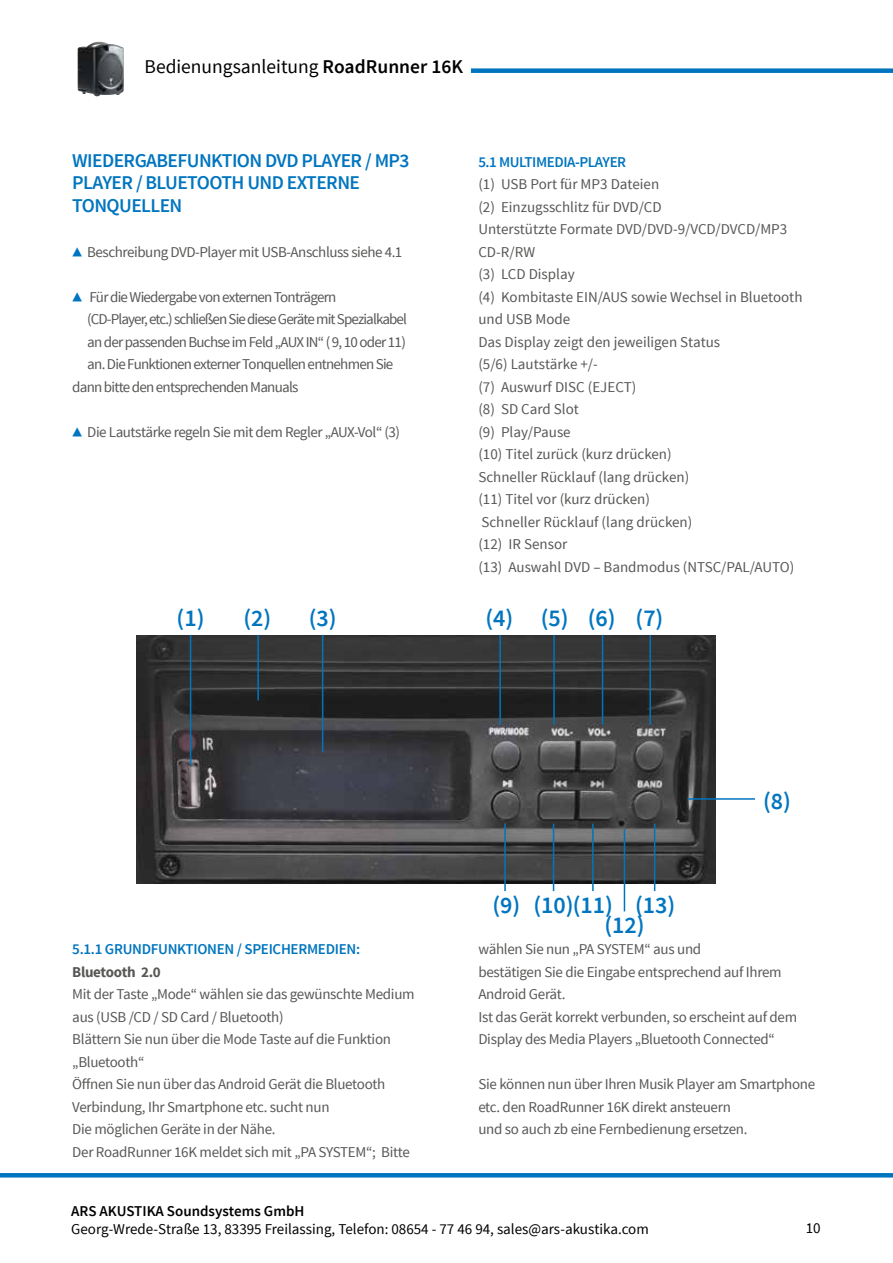
<style>
.page{position:relative;width:893px;height:1263px;background:#fff}
.page>*{position:absolute;margin:0;border:0;box-sizing:border-box;transform-origin:0 0}
.t1{font:600 24px/20.4px "Source Sans Pro";color:#0075bf}
.t2{font:600 19.5px/22.5px "Source Sans Pro";letter-spacing:-.03em;color:#0075bf}
.t3{font:19.5px "Source Sans Pro";color:#000}
.t4{font:15px/22.5px "Source Sans Pro";letter-spacing:-.02em;color:#575756}
.t5{font:15px/22.5px "Source Sans Pro";color:#575756}
.t6{font:15px "Source Sans Pro";letter-spacing:-.05em;color:#575756}
.t7{font:15px "Source Sans Pro";color:#000}
.t8{font:600 15px "Source Sans Pro";letter-spacing:-.02em;color:#0075bf}
.t9{font:15px "Source Sans Pro";letter-spacing:-.06em;color:#575756}
.t10{font:600 15px "Source Sans Pro";color:#000}
.t11{font:700 15px "Source Sans Pro";letter-spacing:-.02em;color:#575756}
.s1{font-weight:600}
.s2{font-size:18px;color:#0075bf}
</style>
<div class="page">
<hr style="left:0;top:1173px;width:893px;height:4px;background:#0075bf">
<div style="left:471px;top:68px;width:422px;height:5px;background:#0075bf"></div>
<img style="left:78px;top:42px;width:46px;height:54px">
<img style="left:137px;top:636px;width:578px;height:247px">
<hr style="left:190px;top:635px;width:1px;height:130px;background:#0075bf">
<hr style="left:257px;top:635px;width:2px;height:65px;background:#0075bf">
<hr style="left:322px;top:635px;width:1px;height:117px;background:#0075bf">
<hr style="left:499px;top:635px;width:2px;height:90px;background:#0075bf">
<hr style="left:553px;top:635px;width:2px;height:90px;background:#0075bf">
<hr style="left:602px;top:635px;width:1px;height:90px;background:#0075bf">
<hr style="left:649px;top:635px;width:2px;height:90px;background:#0075bf">
<hr style="left:687px;top:798px;width:68px;height:2px;background:#0075bf">
<hr style="left:654px;top:824px;width:1px;height:67px;background:#0075bf">
<hr style="left:553px;top:824px;width:1px;height:67px;background:#0075bf">
<hr style="left:592px;top:824px;width:2px;height:67px;background:#0075bf">
<hr style="left:504px;top:824px;width:2px;height:67px;background:#0075bf">
<hr style="left:624px;top:829px;width:1px;height:82px;background:#0075bf">
<h2 class="t3" style="left:145px;top:55px;width:320px">Bedienungsanleitung <span class="s1">RoadRunner 16K</span></h2>
<h2 class="t2" style="left:72px;top:149px;width:339px">WIEDERGABEFUNKTION DVD PLAYER / MP3<br>PLAYER / BLUETOOTH UND EXTERNE<br>TONQUELLEN</h2>
<p class="t4" style="left:72px;top:241px;width:332px"><span class="s2">▲</span> Beschreibung DVD-Player mit USB-Anschluss siehe 4.1</p>
<p class="t6" style="left:72px;top:287px;width:266px"><span class="s2">▲</span> Für die Wiedergabe von externen Tonträgern</p>
<p class="t9" style="left:87px;top:310px;width:321px">(CD-Player, etc.) schließen Sie diese Geräte mit Spezialkabel</p>
<p class="t6" style="left:87px;top:332px;width:320px">an der passenden Buchse im Feld „AUX IN“ ( 9, 10 oder 11)</p>
<p class="t6" style="left:87px;top:355px;width:308px">an. Die Funktionen externer Tonquellen entnehmen Sie</p>
<p class="t6" style="left:72px;top:377px;width:228px">dann bitte den entsprechenden Manuals</p>
<p class="t4" style="left:72px;top:421px;width:329px"><span class="s2">▲</span> Die Lautstärke regeln Sie mit dem Regler „AUX-Vol“ (3)</p>
<p class="t8" style="left:478px;top:152px;width:149px">5.1 MULTIMEDIA-PLAYER</p>
<p class="t5" style="left:478px;top:173px;width:326px">(1) USB Port für MP3 Dateien<br>(2) Einzugsschlitz für DVD/CD<br>Unterstützte Formate DVD/DVD-9/VCD/DVCD/MP3<br>CD-R/RW<br>(3) LCD Display<br>(4) Kombitaste EIN/AUS sowie Wechsel in Bluetooth und USB Mode<br>Das Display zeigt den jeweiligen Status<br>(5/6) Lautstärke +/-<br>(7) Auswurf DISC (EJECT)<br>(8) SD Card Slot<br>(9) Play/Pause<br>(10) Titel zurück (kurz drücken)<br>Schneller Rücklauf (lang drücken)<br>(11) Titel vor (kurz drücken)<br>Schneller Rücklauf (lang drücken)<br>(12) IR Sensor<br>(13) Auswahl DVD – Bandmodus (NTSC/PAL/AUTO)</p>
<h1 class="t1" style="left:177px;top:609px;width:96px">(1) (2)</h1>
<h1 class="t1" style="left:485px;top:609px;width:29px">(4)</h1>
<h1 class="t1" style="left:309px;top:609px;width:29px">(3)</h1>
<h1 class="t1" style="left:541px;top:609px;width:124px">(5) (6) (7)</h1>
<h1 class="t1" style="left:635px;top:895px;width:42px">(13)</h1>
<h1 class="t1" style="left:604px;top:895px;width:42px;text-indent:-112px">(9) (10)(11) (12)</h1>
<h1 class="t1" style="left:763px;top:791px;width:29px">(8)</h1>
<p class="t8" style="left:72px;top:940px;width:289px">5.1.1 GRUNDFUNKTIONEN / SPEICHERMEDIEN:</p>
<p class="t11" style="left:72px;top:962px;width:90px">Bluetooth 2.0</p>
<p class="t4" style="left:72px;top:983px;width:344px">Mit der Taste „Mode“ wählen sie das gewünschte Medium aus (USB /CD / SD Card / Bluetooth)<br>Blättern Sie nun über die Mode Taste auf die Funktion „Bluetooth“<br>Öffnen Sie nun über das Android Gerät die Bluetooth Verbindung, Ihr Smartphone etc. sucht nun<br>Die möglichen Geräte in der Nähe.<br>Der RoadRunner 16K meldet sich mit „PA SYSTEM“; Bitte</p>
<p class="t4" style="left:478px;top:938px;width:320px">wählen Sie nun „PA SYSTEM“ aus und<br>bestätigen Sie die Eingabe entsprechend auf Ihrem Android Gerät.<br>Ist das Gerät korrekt verbunden, so erscheint auf dem Display des Media Players „Bluetooth Connected“</p>
<p class="t4" style="left:478px;top:1073px;width:338px">Sie können nun über Ihren Musik Player am Smartphone etc. den RoadRunner 16K direkt ansteuern<br>und so auch zb eine Fernbedienung ersetzen.</p>
<p class="t10" style="left:71px;top:1201px;width:235px">ARS AKUSTIKA Soundsystems GmbH</p>
<p class="t7" style="left:71px;top:1220px;width:579px">Georg-Wrede-Straße 13, 83395 Freilassing, Telefon: 08654 - 77 46 94, sales@ars-akustika.com</p>
<p class="t7" style="left:806px;top:1218px;width:16px">10</p>
</div>
